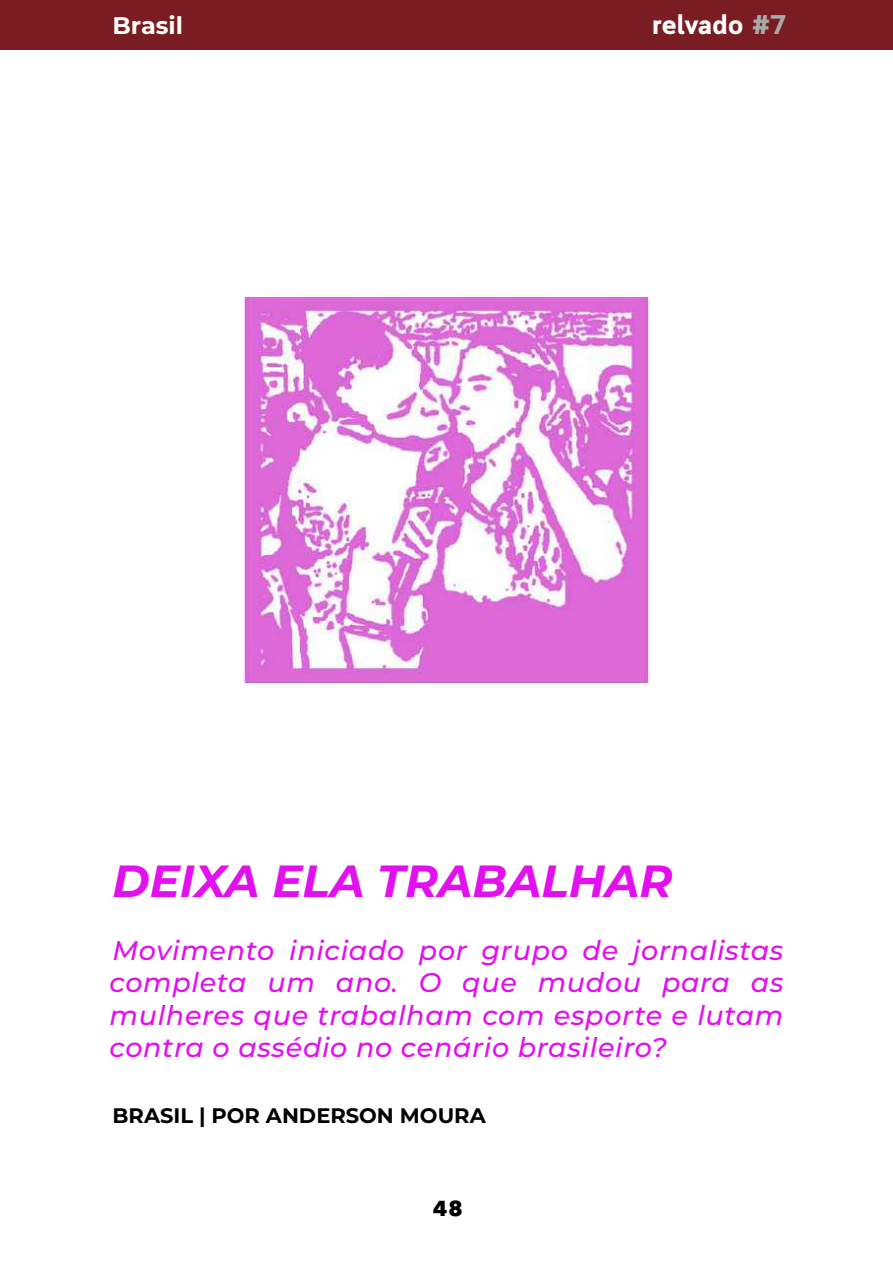
<style>
.page{position:relative;width:893px;height:1263px;background:#fff}
.page>*{position:absolute;margin:0;border:0;box-sizing:border-box;transform-origin:0 0}
.t1{font:italic 700 45px "Montserrat";color:#e20fef}
.t2{font:italic 500 27px/32.4px "Montserrat";letter-spacing:.025em;color:#e20fef;text-align:justify}
.t3{font:700 27px "Cloud";letter-spacing:-.01em;color:#fff}
.t4{font:700 27px "Avenir Next LT Pro";color:#000}
.t5{font:700 24px "Montserrat";color:#fffffa}
.t6{font:700 21px "Montserrat";color:#000}
.s1{color:#a9a9a9}
</style>
<div class="page">
<div style="left:0;top:0;width:893px;height:49px;background:#7a1d23"></div>
<img style="left:244px;top:297px;width:405px;height:385px">
<hr style="left:892px;top:49px;width:1px;height:582px;background:#e20fef">
<p class="t5" style="left:112px;top:8px;width:72px">Brasil</p>
<p class="t3" style="left:652px;top:9px;width:135px">relvado <span class="s1">#7</span></p>
<h1 class="t1" style="left:112px;top:849px;width:562px">DEIXA ELA TRABALHAR</h1>
<p class="t2" style="left:110px;top:933px;width:675px">Movimento iniciado por grupo de jornalistas completa um ano. O que mudou para as mulheres que trabalham com esporte e lutam contra o assédio no cenário brasileiro?</p>
<p class="t6" style="left:112px;top:1100px;width:375px">BRASIL | POR ANDERSON MOURA</p>
<p class="t4" style="left:432px;top:1190px;width:33px">48</p>
</div>
